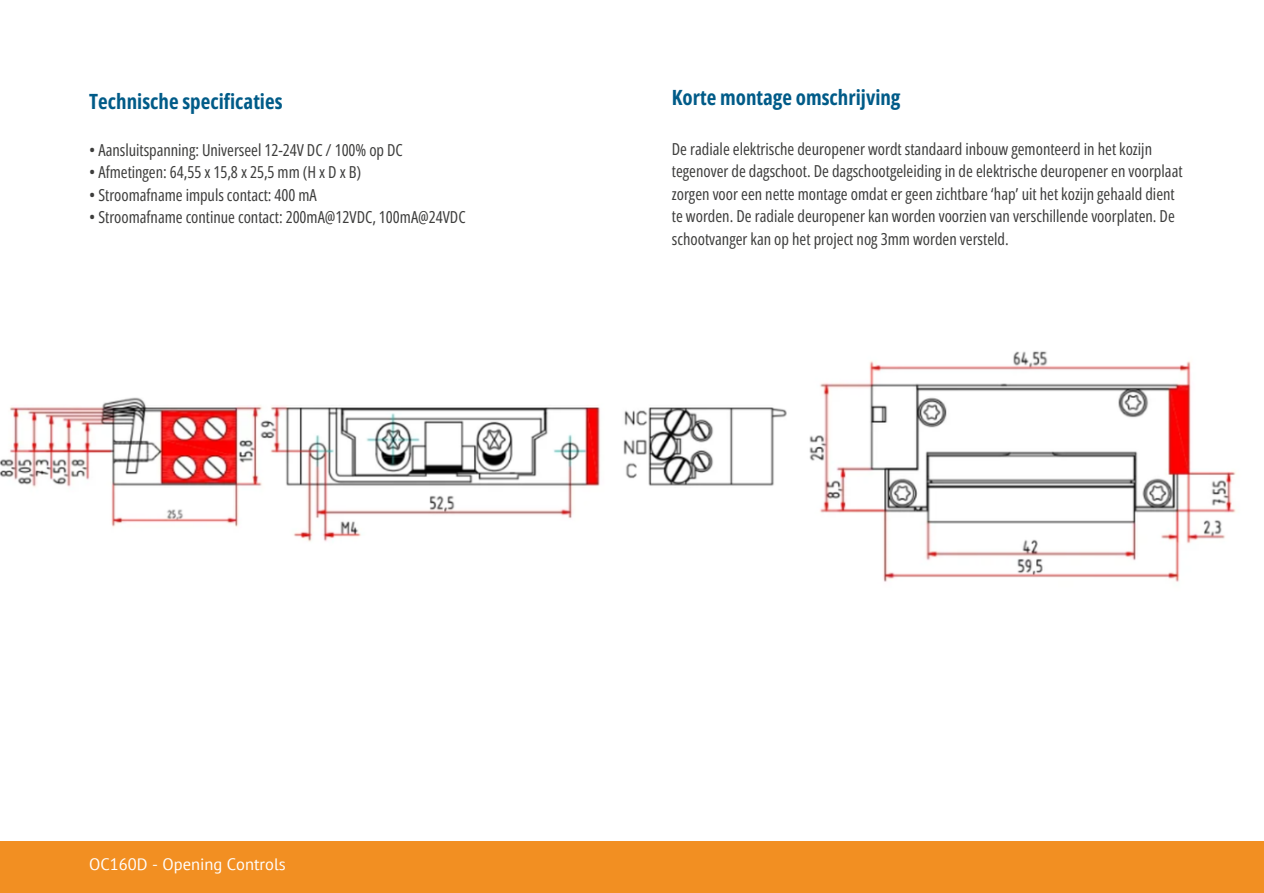
<style>
.page{position:relative;width:1264px;height:893px;background:#fff}
.page>*{position:absolute;margin:0;border:0;box-sizing:border-box;transform-origin:0 0}
.t1{font:700 21px "Open Sans Condensed";color:#005b88}
.t2{font:16.5px/22.5px "Open Sans Condensed";color:#3d3d3c}
.t3{font:16.5px "PT Sans";color:#fff}
</style>
<div class="page">
<div style="left:0;top:840px;width:1263px;height:52px;background:#f28f22"></div>
<img style="left:0;top:397px;width:787px;height:145px">
<img style="left:809px;top:351px;width:427px;height:231px">
<p class="t1" style="left:89px;top:86px;width:195px">Technische specificaties</p>
<p class="t2" style="left:89px;top:138px;width:315px">• Aansluitspanning: Universeel 12-24V DC / 100% op DC</p>
<p class="t2" style="left:89px;top:161px;width:273px">• Afmetingen: 64,55 x 15,8 x 25,5 mm (H x D x B)</p>
<p class="t2" style="left:89px;top:183px;width:229px">• Stroomafname impuls contact: 400 mA</p>
<p class="t2" style="left:89px;top:206px;width:378px">• Stroomafname continue contact: 200mA@12VDC, 100mA@24VDC</p>
<p class="t1" style="left:672px;top:83px;width:230px">Korte montage omschrijving</p>
<p class="t2" style="left:672px;top:137px;width:512px">De radiale elektrische deuropener wordt standaard inbouw gemonteerd in het kozijn tegenover de dagschoot. De dagschootgeleiding in de elektrische deuropener en voorplaat zorgen voor een nette montage omdat er geen zichtbare ‘hap’ uit het kozijn gehaald dient te worden. De radiale deuropener kan worden voorzien van verschillende voorplaten. De schootvanger kan op het project nog 3mm worden versteld.</p>
<h1 class="t3" style="left:89px;top:852px;width:198px">OC160D - Opening Controls</h1>
</div>
